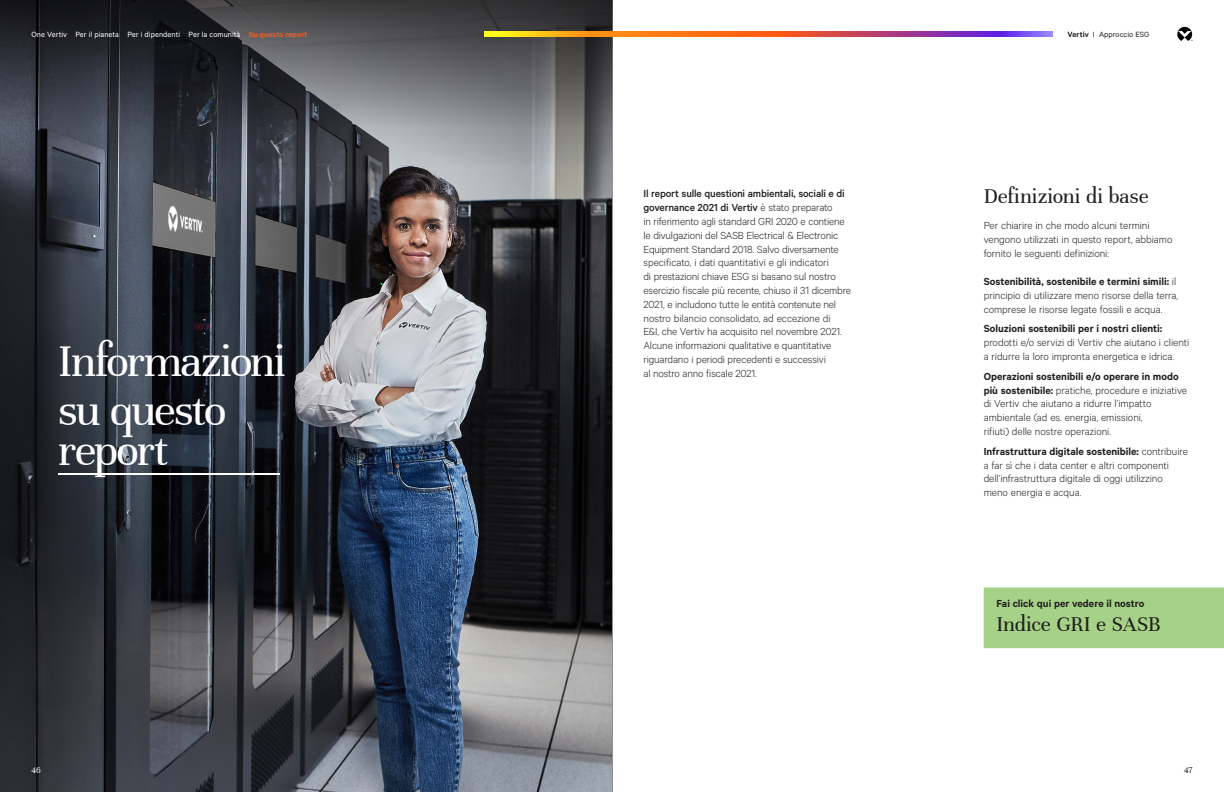
<style>
.page{position:relative;width:1224px;height:792px;background:#fff}
.page>*{position:absolute;margin:0;border:0;box-sizing:border-box;transform-origin:0 0}
.Quotes_White{font:48.5px/48.5px "Unna";letter-spacing:-.045em;color:#fff}
.Vertiv_Main_Section{font:22.5px "Unna";color:#231f20}
.Vertiv_Body_Text{font:300 11.5px/13.8px "Calibre";letter-spacing:-.01em;color:#231f20}
.Vertiv_Body_Text-2{font:600 11.5px "Calibre";color:#231f20}
.t1{font:9.5px "Unna";color:#231f20}
.Vertiv_Body_Text-3{font:9.5px "Unna";color:#fff}
.Vertiv_Body_Text-4{font:8.5px "Calibre";letter-spacing:.005em;color:#fff}
.t2{font:8.5px "Calibre";letter-spacing:.005em;color:#231f20}
.s1{font-weight:600;color:#f15b24}
.s2{font-weight:500}
.s3{font-weight:600}
</style>
<div class="page">
<svg style="left:1177px;top:27px;width:15px;height:14px"></svg>
<hr style="left:612px;top:0;width:1px;height:792px;background:#231f20">
<img style="left:0;top:176px;width:612px;height:616px">
<svg style="left:0;top:134px;width:612px;height:42px;background:#63666d"></svg>
<svg style="left:0;top:0;width:612px;height:134px;background:#47484c"></svg>
<hr style="left:58px;top:473px;width:221px;height:1px;background:#fff">
<div style="left:984px;top:588px;width:240px;height:60px;background:#a5d287"></div>
<svg style="left:485px;top:32px;width:568px;height:5px;background:#d36b51"></svg>
<p class="Vertiv_Body_Text-4" style="left:32px;top:29px;width:277px">One Vertiv Per il pianeta Per i dipendenti Per la comunità <span class="s1">Su questo report</span></p>
<p class="Quotes_White" style="left:58px;top:337px;width:230px">Informazioni su questo</p>
<p class="Quotes_White" style="left:58px;top:426px;width:112px">report</p>
<p class="Vertiv_Body_Text-3" style="left:32px;top:765px;width:11px">46</p>
<p class="Vertiv_Body_Text" style="left:644px;top:186px;width:209px"><span class="s2">Il report sulle questioni ambientali, sociali e di governance 2021 di Vertiv</span> è stato preparato<br>in riferimento agli standard GRI 2020 e contiene le divulgazioni del SASB Electrical &amp; Electronic Equipment Standard 2018. Salvo diversamente specificato, i dati quantitativi e gli indicatori<br>di prestazioni chiave ESG si basano sul nostro esercizio fiscale più recente, chiuso il 31 dicembre 2021, e includono tutte le entità contenute nel nostro bilancio consolidato, ad eccezione di<br>E&amp;I, che Vertiv ha acquisito nel novembre 2021.<br>Alcune informazioni qualitative e quantitative riguardano i periodi precedenti e successivi<br>al nostro anno fiscale 2021.</p>
<p class="t2" style="left:1068px;top:29px;width:83px"><span class="s3">Vertiv</span> I Approccio ESG</p>
<p class="Vertiv_Main_Section" style="left:984px;top:184px;width:167px">Definizioni di base</p>
<p class="Vertiv_Body_Text" style="left:984px;top:218px;width:190px">Per chiarire in che modo alcuni termini vengono utilizzati in questo report, abbiamo fornito le seguenti definizioni:</p>
<p class="Vertiv_Body_Text" style="left:984px;top:274px;width:196px"><span class="s3">Sostenibilità, sostenibile e termini simili:</span> il principio di utilizzare meno risorse della terra, comprese le risorse legate fossili e acqua.</p>
<p class="Vertiv_Body_Text" style="left:984px;top:321px;width:207px"><span class="s3">Soluzioni sostenibili per i nostri clienti: </span>prodotti e/o servizi di Vertiv che aiutano i clienti a ridurre la loro impronta energetica e idrica.</p>
<p class="Vertiv_Body_Text" style="left:984px;top:369px;width:205px"><span class="s3">Operazioni sostenibili e/o operare in modo più sostenibile:</span> pratiche, procedure e iniziative di Vertiv che aiutano a ridurre l’impatto ambientale (ad es. energia, emissioni,<br>rifiuti) delle nostre operazioni.</p>
<p class="Vertiv_Body_Text" style="left:984px;top:444px;width:206px"><span class="s3">Infrastruttura digitale sostenibile:</span> contribuire a far sì che i data center e altri componenti dell’infrastruttura digitale di oggi utilizzino meno energia e acqua.</p>
<p class="Vertiv_Body_Text-2" style="left:996px;top:597px;width:149px">Fai click qui per vedere il nostro</p>
<p class="Vertiv_Main_Section" style="left:996px;top:612px;width:166px">Indice GRI e SASB</p>
<p class="t1" style="left:1184px;top:765px;width:10px">47</p>
</div>
